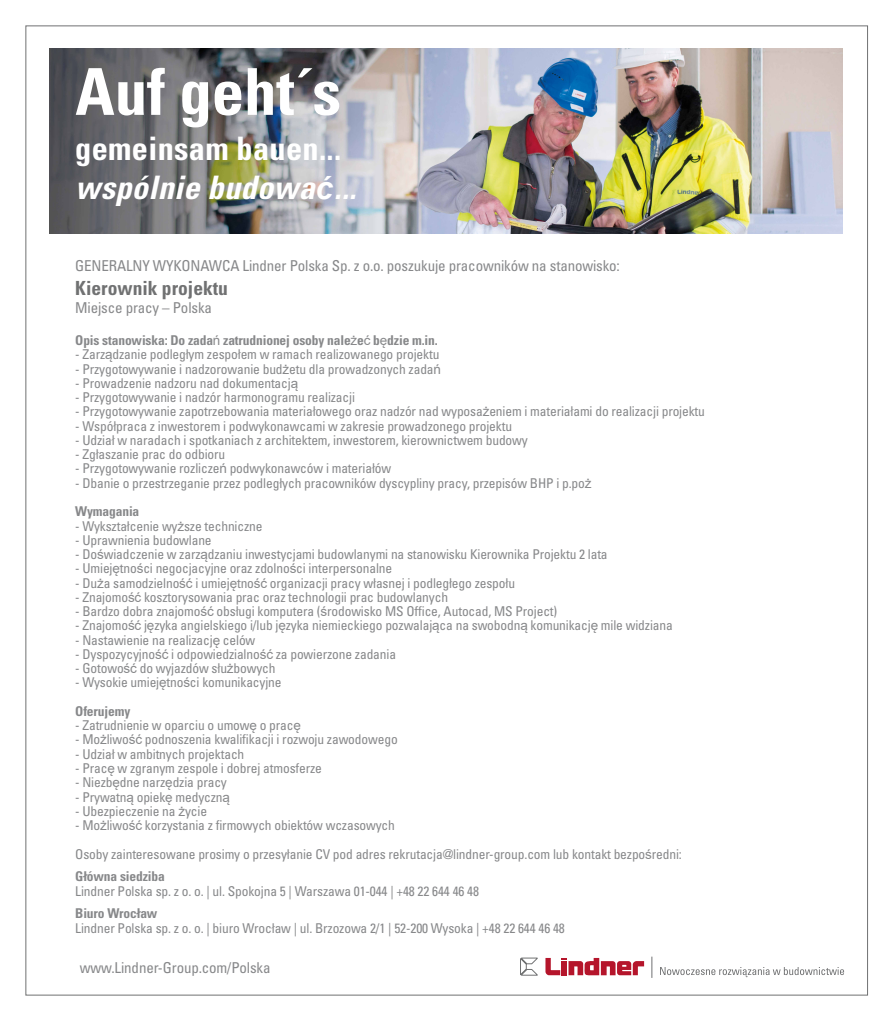
<style>
.page{position:relative;width:893px;height:1021px;background:#fff}
.page>*{position:absolute;margin:0;border:0;box-sizing:border-box;transform-origin:0 0}
.t1{font:700 condensed 64.65px "Univers LT";color:#fff}
.t2{font:700 condensed 32.4px/38.8px "Univers LT";letter-spacing:.01em;color:#fff}
.t3{font:700 condensed 19.5px "Univers LT";color:#707172}
.t4{font:condensed 15px "Univers LT";letter-spacing:-.01em;color:#87888a}
.t5{font:condensed 13.5px/28.5px "Univers LT";letter-spacing:-.01em;color:#87888a}
.t6{font:700 condensed 13.5px "Univers LT";letter-spacing:-.01em;color:#87888a}
.s1{font-style:italic}
.s2{font-family:"Arial";font-style:italic;font-stretch:normal;font-size:31.35px}
.s3{font-family:"Arial";font-weight:400;font-stretch:normal}
.s4{font-family:"Arial";font-stretch:normal}
.s5{font-weight:700}
</style>
<div class="page">
<img style="left:50px;top:49px;width:793px;height:185px">
<svg style="left:651px;top:956px;width:1px;height:21px"></svg>
<svg style="left:520px;top:957px;width:18px;height:18px"></svg>
<svg style="left:545px;top:957px;width:99px;height:18px"></svg>
<svg style="left:660px;top:967px;width:184px;height:10px"></svg>
<h1 class="t1" style="left:75px;top:52px;width:267px">Auf geht´s</h1>
<h2 class="t2" style="left:75px;top:129px;width:283px">gemeinsam bauen... <span class="s1">wspólnie budowa</span><span class="s2">ć</span><span class="s1">...</span></h2>
<p class="t4" style="left:75px;top:256px;width:546px">GENERALNY WYKONAWCA Lindner Polska Sp. z o.o. poszukuje pracowników na stanowisko:</p>
<h3 class="t3" style="left:75px;top:276px;width:154px">Kierownik projektu</h3>
<p class="t4" style="left:75px;top:298px;width:138px">Miejsce pracy – Polska</p>
<p class="t6" style="left:75px;top:332px;width:364px">Opis stanowiska: Do zada<span class="s3">ń</span> zatrudnionej osoby nale<span class="s3">ż</span>e<span class="s3">ć</span> b<span class="s3">ę</span>dzie m.in.</p>
<p class="t5" style="left:75px;top:340px;width:366px">- Zarz<span class="s4">ą</span>dzanie podległym zespołem w ramach realizowanego projektu</p>
<p class="t5" style="left:75px;top:354px;width:367px">- Przygotowywanie i nadzorowanie bud<span class="s4">ż</span>etu dla prowadzonych zada<span class="s4">ń</span></p>
<p class="t5" style="left:75px;top:368px;width:224px">- Prowadzenie nadzoru nad dokumentacj<span class="s4">ą</span></p>
<p class="t5" style="left:75px;top:383px;width:281px">- Przygotowywanie i nadzór harmonogramu realizacji</p>
<p class="t5" style="left:75px;top:397px;width:631px">- Przygotowywanie zapotrzebowania materiałowego oraz nadzór nad wyposa<span class="s4">ż</span>eniem i materiałami do realizacji projektu</p>
<p class="t5" style="left:75px;top:411px;width:438px">- Współpraca z inwestorem i podwykonawcami w zakresie prowadzonego projektu</p>
<p class="t5" style="left:75px;top:426px;width:454px">- Udział w naradach i spotkaniach z architektem, inwestorem, kierownictwem budowy</p>
<p class="t5" style="left:75px;top:440px;width:152px">- Zgłaszanie prac do odbioru</p>
<p class="t5" style="left:75px;top:454px;width:318px">- Przygotowywanie rozlicze<span class="s4">ń</span> podwykonawców i materiałów</p>
<p class="t5" style="left:75px;top:468px;width:518px">- Dbanie o przestrzeganie przez podległych pracowników dyscypliny pracy, przepisów BHP i p.po<span class="s4">ż<br></span><span class="s5">Wymagania</span></p>
<p class="t5" style="left:75px;top:511px;width:189px">- Wykształcenie wy<span class="s4">ż</span>sze techniczne</p>
<p class="t5" style="left:75px;top:525px;width:138px">- Uprawnienia budowlane</p>
<p class="t5" style="left:75px;top:540px;width:534px">- Do<span class="s4">ś</span>wiadczenie w zarz<span class="s4">ą</span>dzaniu inwestycjami budowlanymi na stanowisku Kierownika Projektu 2 lata</p>
<p class="t5" style="left:75px;top:554px;width:318px">- Umiej<span class="s4">ę</span>tno<span class="s4">ś</span>ci negocjacyjne oraz zdolno<span class="s4">ś</span>ci interpersonalne</p>
<p class="t5" style="left:75px;top:568px;width:441px">- Du<span class="s4">ż</span>a samodzielno<span class="s4">ść</span> i umiej<span class="s4">ę</span>tno<span class="s4">ść</span> organizacji pracy własnej i podległego zespołu</p>
<p class="t5" style="left:75px;top:582px;width:374px">- Znajomo<span class="s4">ść</span> kosztorysowania prac oraz technologii prac budowlanych</p>
<p class="t5" style="left:75px;top:597px;width:484px">- Bardzo dobra znajomo<span class="s4">ść</span> obsługi komputera (<span class="s4">ś</span>rodowisko MS Office, Autocad, MS Project)</p>
<p class="t5" style="left:75px;top:611px;width:599px">- Znajomo<span class="s4">ść</span> j<span class="s4">ę</span>zyka angielskiego i/lub j<span class="s4">ę</span>zyka niemieckiego pozwalaj<span class="s4">ą</span>ca na swobodn<span class="s4">ą</span> komunikacj<span class="s4">ę</span> mile widziana</p>
<p class="t5" style="left:75px;top:625px;width:182px">- Nastawienie na realizacj<span class="s4">ę</span> celów</p>
<p class="t5" style="left:75px;top:639px;width:322px">- Dyspozycyjno<span class="s4">ść</span> i odpowiedzialno<span class="s4">ść</span> za powierzone zadania</p>
<p class="t5" style="left:75px;top:654px;width:202px">- Gotowo<span class="s4">ść</span> do wyjazdów słu<span class="s4">ż</span>bowych</p>
<p class="t5" style="left:75px;top:668px;width:208px">- Wysokie umiej<span class="s4">ę</span>tno<span class="s4">ś</span>ci komunikacyjne<br><span class="s5">Oferujemy</span></p>
<p class="t5" style="left:75px;top:711px;width:227px">- Zatrudnienie w oparciu o umow<span class="s4">ę</span> o prac<span class="s4">ę</span></p>
<p class="t5" style="left:75px;top:725px;width:324px">- Mo<span class="s4">ż</span>liwo<span class="s4">ść</span> podnoszenia kwalifikacji i rozwoju zawodowego</p>
<p class="t5" style="left:75px;top:739px;width:171px">- Udział w ambitnych projektach</p>
<p class="t5" style="left:75px;top:753px;width:248px">- Prac<span class="s4">ę</span> w zgranym zespole i dobrej atmosferze</p>
<p class="t5" style="left:75px;top:768px;width:153px">- Niezb<span class="s4">ę</span>dne narz<span class="s4">ę</span>dzia pracy</p>
<p class="t5" style="left:75px;top:782px;width:156px">- Prywatn<span class="s4">ą</span> opiek<span class="s4">ę</span> medyczn<span class="s4">ą</span></p>
<p class="t5" style="left:75px;top:796px;width:133px">- Ubezpieczenie na <span class="s4">ż</span>ycie</p>
<p class="t5" style="left:75px;top:810px;width:608px">- Mo<span class="s4">ż</span>liwo<span class="s4">ść</span> korzystania z firmowych obiektów wczasowych<br>Osoby zainteresowane prosimy o przesyłanie CV pod adres rekrutacja@lindner-group.com lub kontakt bezpo<span class="s4">ś</span>redni:</p>
<p class="t6" style="left:75px;top:868px;width:91px">Główna siedziba</p>
<p class="t5" style="left:75px;top:876px;width:405px">Lindner Polska sp. z o. o. | ul. Spokojna 5 | Warszawa 01-044 | +48 22 644 46 48</p>
<p class="t6" style="left:75px;top:905px;width:84px">Biuro Wrocław</p>
<p class="t5" style="left:75px;top:913px;width:491px">Lindner Polska sp. z o. o. | biuro Wrocław | ul. Brzozowa 2/1 | 52-200 Wysoka | +48 22 644 46 48</p>
<p class="t4" style="left:80px;top:958px;width:192px">www.Lindner-Group.com/Polska</p>
</div>
